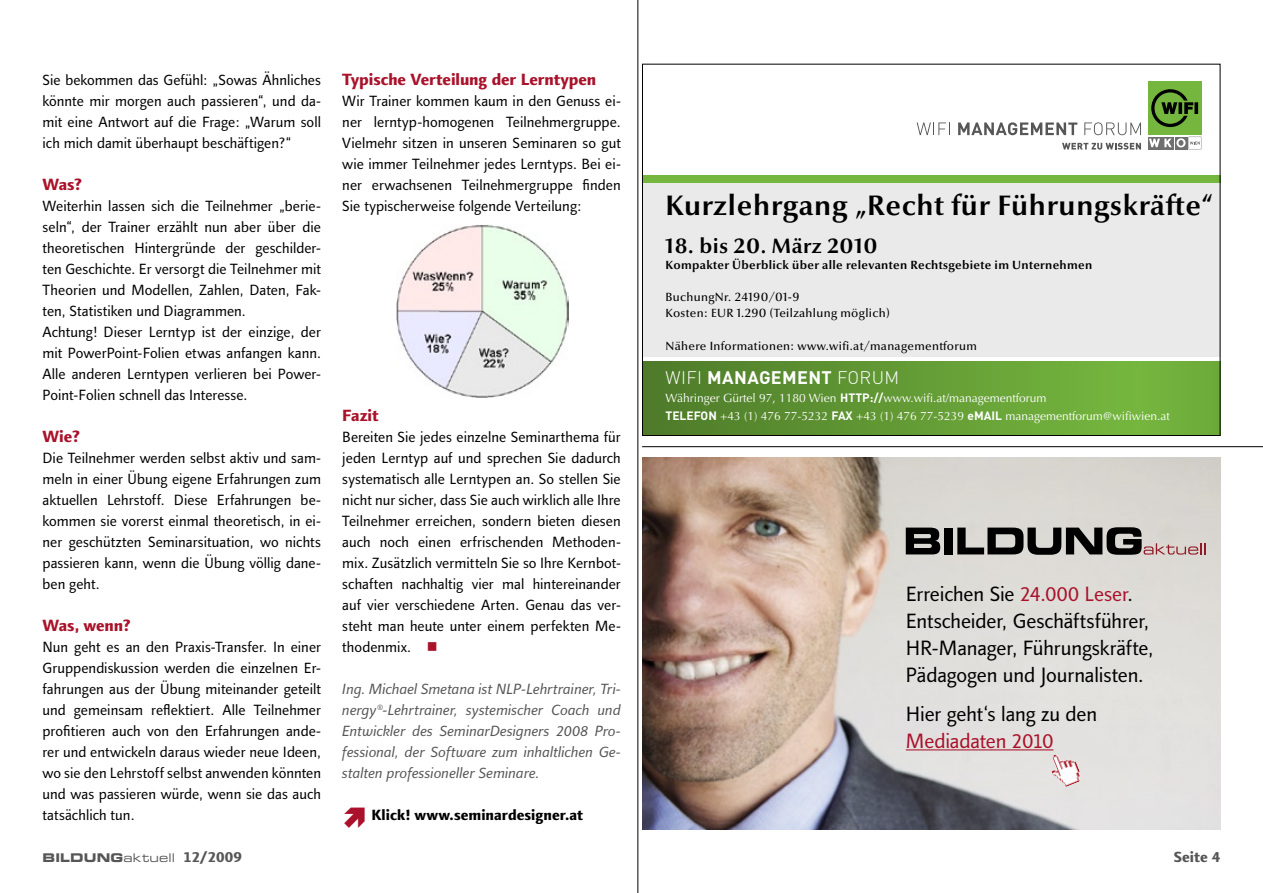
<style>
.page{position:relative;width:1263px;height:893px;background:#fff}
.page>*{position:absolute;margin:0;border:0;box-sizing:border-box;transform-origin:0 0}
.t1{font:700 28.5px "Optima Nova LT";letter-spacing:.03em;color:#000}
.t2{font:21px/27px "Linotype Finnegan";letter-spacing:-.005em;color:#000}
.t3{font:700 21px "Optima Nova LT";letter-spacing:.03em;color:#000}
.t4{font:21px "Linotype Finnegan";letter-spacing:-.005em;color:#a9122a}
.t5{font:700 18px "DIN Pro";letter-spacing:.02em;color:#fff}
.t6{font:800 16.5px "Linotype Finnegan";letter-spacing:-.005em;color:#a9122a}
.t7{font:15px/21px "Linotype Finnegan";letter-spacing:.005em;color:#000;text-align:justify}
.t8{font:italic 15px/21px "Linotype Finnegan";color:#565656;text-align:justify}
.t9{font:800 15px "Linotype Finnegan";letter-spacing:.005em;color:#000}
.t10{font:800 15px "Linotype Finnegan";letter-spacing:.005em;color:#565656}
.t11{font:12px/18px "Optima LT Std";color:#fff}
.t12{font:500 12px/16.5px "Optima Nova LT";letter-spacing:.03em;color:#000}
.t13{font:700 12px "Optima Nova LT";letter-spacing:.03em;color:#000}
.t14{font:12px "Eurostile LT Std Bold Ex 2";letter-spacing:.015em;color:#565656}
.s1{font-family:"Eurostile LT Std Ex 2"}
.s2{font-family:"Linotype Finnegan";font-weight:800;font-size:15px}
.s3{color:#a9122a}
.s4{font-weight:300}
.s5{font-family:"DIN Pro";font-weight:700}
</style>
<div class="page">
<div style="left:642px;top:177px;width:578px;height:205px;background:#eaeaea"></div>
<svg style="left:644px;top:360px;width:574px;height:74px;background:#659d38"></svg>
<div style="left:642px;top:175px;width:578px;height:8px;background:#75b63f"></div>
<div style="left:1148px;top:82px;width:53px;height:53px;background:#75b63f"></div>
<svg style="left:1194px;top:102px;width:4px;height:12px"></svg>
<svg style="left:1151px;top:89px;width:42px;height:38px"></svg>
<div style="left:1148px;top:137px;width:13px;height:12px;background:#6f6f6f"></div>
<svg style="left:1149px;top:137px;width:52px;height:12px"></svg>
<svg style="left:917px;top:122px;width:33px;height:13px"></svg>
<svg style="left:958px;top:122px;width:119px;height:13px"></svg>
<svg style="left:1084px;top:122px;width:57px;height:13px"></svg>
<svg style="left:1062px;top:143px;width:79px;height:7px"></svg>
<hr style="left:642px;top:357px;width:578px;height:3px;background:#fff">
<img style="left:396px;top:225px;width:173px;height:172px">
<hr style="left:638px;top:0;width:1px;height:893px;background:#000">
<hr style="left:642px;top:446px;width:621px;height:1px;background:#000">
<img style="left:642px;top:458px;width:578px;height:371px">
<hr style="left:906px;top:749px;width:147px;height:1px;background:#a9122a">
<svg style="left:906px;top:528px;width:34px;height:26px"></svg>
<div style="left:944px;top:528px;width:8px;height:26px;background:#000"></div>
<svg style="left:957px;top:527px;width:248px;height:28px;background:#7b7774"></svg>
<img style="left:1051px;top:754px;width:29px;height:33px">
<p class="t7" style="left:43px;top:69px;width:280px">Sie bekommen das Gefühl: „Sowas Ähnliches könnte mir morgen auch passieren“, und da&shy;mit eine Antwort auf die Frage: „Warum soll ich mich damit überhaupt beschäftigen?“</p>
<p class="t6" style="left:43px;top:174px;width:41px">Was?</p>
<p class="t7" style="left:43px;top:195px;width:280px;text-align:left">Weiterhin lassen sich die Teilnehmer „berie&shy;seln“, der Trainer erzählt nun aber über die theoretischen Hintergründe der geschilder&shy;ten Geschichte. Er versorgt die Teilnehmer mit Theorien und Modellen, Zahlen, Daten, Fak&shy;ten, Statistiken und Diagrammen.<br>Achtung! Dieser Lerntyp ist der einzige, der mit PowerPoint-Folien etwas anfangen kann.<br>Alle anderen Lerntypen verlieren bei Power-Point-Folien schnell das Interesse.</p>
<p class="t6" style="left:43px;top:426px;width:39px">Wie?</p>
<p class="t7" style="left:43px;top:447px;width:280px">Die Teilnehmer werden selbst aktiv und sam&shy;meln in einer Übung eigene Erfahrungen zum aktuellen Lehrstoff. Diese Erfahrungen be&shy;kommen sie vorerst einmal theoretisch, in ei&shy;ner geschützten Seminarsituation, wo nichts passieren kann, wenn die Übung völlig dane&shy;ben geht.</p>
<p class="t6" style="left:43px;top:615px;width:89px">Was, wenn?</p>
<p class="t7" style="left:43px;top:636px;width:280px">Nun geht es an den Praxis-Transfer. In einer Gruppendiskussion werden die einzelnen Er&shy;fahrungen aus der Übung miteinander geteilt und gemeinsam reflektiert. Alle Teilnehmer profitieren auch von den Erfahrungen ande&shy;rer und entwickeln daraus wieder neue Ideen, wo sie den Lehrstoff selbst anwenden könnten und was passieren würde, wenn sie das auch tatsächlich tun.</p>
<p class="t14" style="left:43px;top:849px;width:201px">BILDUNG<span class="s1">aktuell</span> <span class="s2">12/2009</span></p>
<p class="t6" style="left:342px;top:69px;width:256px">Typische Verteilung der Lerntypen</p>
<p class="t7" style="left:342px;top:90px;width:280px">Wir Trainer kommen kaum in den Genuss ei&shy;ner lerntyp-homogenen Teilnehmergruppe.<br>Vielmehr sitzen in unseren Seminaren so gut wie immer Teilnehmer jedes Lerntyps. Bei ei&shy;ner erwachsenen Teilnehmergruppe finden Sie typischerweise folgende Verteilung:</p>
<p class="t6" style="left:342px;top:405px;width:38px">Fazit</p>
<p class="t7" style="left:342px;top:426px;width:280px">Bereiten Sie jedes einzelne Seminarthema für jeden Lerntyp auf und sprechen Sie dadurch systematisch alle Lerntypen an. So stellen Sie nicht nur sicher, dass Sie auch wirklich alle Ihre Teilnehmer erreichen, sondern bieten diesen auch noch einen erfrischenden Methoden&shy;mix. Zusätzlich vermitteln Sie so Ihre Kernbot&shy;schaften nachhaltig vier mal hintereinander auf vier verschiedene Arten. Genau das ver&shy;steht man heute unter einem perfekten Me&shy;thodenmix. <span class="s3">■</span></p>
<p class="t8" style="left:342px;top:678px;width:280px">Ing. Michael Smetana ist NLP-Lehrtrainer, Tri&shy;nergy®-Lehrtrainer, systemischer Coach und Entwickler des SeminarDesigners 2008 Pro&shy;fessional, der Software zum inhaltlichen Ge&shy;stalten professioneller Seminare.</p>
<p class="t9" style="left:371px;top:806px;width:213px">Klick! www.seminardesigner.at</p>
<h1 class="t1" style="left:665px;top:189px;width:549px">Kurzlehrgang „Recht für Führungskräfte“</h1>
<h2 class="t3" style="left:665px;top:233px;width:214px">18. bis 20. März 2010</h2>
<p class="t13" style="left:665px;top:258px;width:428px">Kompakter Überblick über alle relevanten Rechtsgebiete im Unternehmen</p>
<p class="t12" style="left:665px;top:288px;width:226px">BuchungNr. 24190/01-9<br>Kosten: EUR 1.290 (Teilzahlung möglich)</p>
<p class="t12" style="left:665px;top:338px;width:313px">Nähere Informationen: www.wifi.at/managementforum</p>
<p class="t5" style="left:666px;top:365px;width:235px"><span class="s4">WIFI</span> MANAGEMENT <span class="s4">FORUM</span></p>
<p class="t11" style="left:665px;top:389px;width:506px">Währinger Gürtel 97, 1180 Wien <span class="s5">HTTP://</span>www.wifi.at/managementforum<br><span class="s5">TELEFON</span> +43 (1) 476 77-5232 <span class="s5">FAX</span> +43 (1) 476 77-5239 <span class="s5">eMAIL</span> managementforum@wifiwien.at</p>
<h2 class="t2" style="left:906px;top:580px;width:249px">Erreichen Sie <span class="s3">24.000 Leser</span>.<br>Entscheider, Geschäftsführer,<br>HR-Manager, Führungskräfte,<br>Pädagogen und Journalisten.</h2>
<h2 class="t2" style="left:906px;top:700px;width:193px">Hier geht‘s lang zu den</h2>
<h2 class="t4" style="left:906px;top:728px;width:149px">Mediadaten 2010</h2>
<p class="t10" style="left:1174px;top:848px;width:48px">Seite 4</p>
</div>
